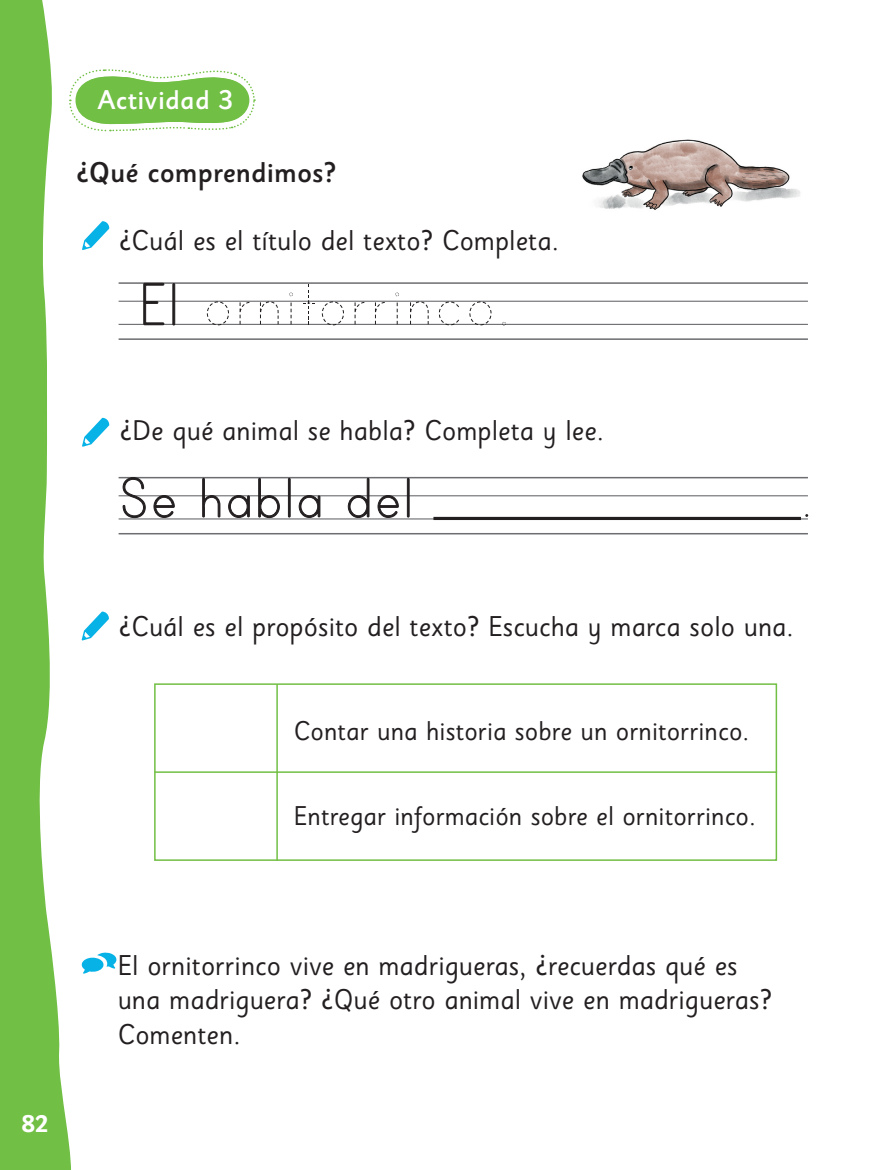
<style>
.page{position:relative;width:893px;height:1170px;background:#fff}
.page>*{position:absolute;margin:0;border:0;box-sizing:border-box;transform-origin:0 0}
.SUBTEXTOS_COLOR{font:63px "Print Clearly";letter-spacing:.01em;color:#231f20}
.instrucc{font:28.5px/34.2px "Sassoon Sans Std";color:#231f20}
.t1{font:500 28.5px "Sassoon Sans Std";color:#231f20}
.t2{font:27px "Sassoon Sans Std";color:#231f20}
.ACTIVIDAD{font:500 27px "Sassoon Sans Std";letter-spacing:.01em;color:#fff}
.t3{font:700 24px "Sassoon Sans Std";color:#fff}
</style>
<div class="page">
<svg style="left:0;top:0;width:71px;height:1169px;fill:#71bf44"></svg>
<hr style="left:119px;top:300px;width:689px;height:2px;background:#6c6d70">
<hr style="left:119px;top:282px;width:689px;height:2px;background:#6c6d70">
<hr style="left:119px;top:338px;width:689px;height:2px;background:#6c6d70">
<hr style="left:119px;top:324px;width:689px;height:1px;background:#6c6d70">
<hr style="left:119px;top:495px;width:689px;height:1px;background:#6c6d70">
<hr style="left:119px;top:477px;width:689px;height:1px;background:#6c6d70">
<hr style="left:119px;top:533px;width:689px;height:1px;background:#6c6d70">
<hr style="left:119px;top:518px;width:689px;height:1px;background:#6c6d70">
<svg style="left:81px;top:952px;width:36px;height:21px"></svg>
<svg style="left:82px;top:418px;width:27px;height:29px"></svg>
<svg style="left:82px;top:611px;width:27px;height:29px"></svg>
<svg style="left:82px;top:221px;width:27px;height:29px"></svg>
<hr style="left:433px;top:517px;width:368px;height:3px;background:#231f20">
<svg style="left:122px;top:477px;width:24px;height:41px"></svg>
<svg style="left:153px;top:495px;width:22px;height:23px"></svg>
<svg style="left:202px;top:478px;width:19px;height:39px"></svg>
<svg style="left:228px;top:495px;width:22px;height:23px"></svg>
<svg style="left:258px;top:478px;width:22px;height:40px"></svg>
<div style="left:288px;top:478px;width:3px;height:39px;border:1px solid #231f20"></div>
<svg style="left:298px;top:495px;width:23px;height:23px"></svg>
<svg style="left:347px;top:478px;width:23px;height:40px"></svg>
<svg style="left:377px;top:495px;width:22px;height:23px"></svg>
<div style="left:407px;top:478px;width:2px;height:39px;border:1px solid #231f20"></div>
<div style="left:154px;top:683px;width:623px;height:177px;border:2px solid #71bf44"></div>
<hr style="left:155px;top:771px;width:622px;height:1px;background:#71bf44">
<hr style="left:276px;top:684px;width:2px;height:176px;background:#71bf44">
<svg style="left:207px;top:284px;width:299px;height:41px"></svg>
<svg style="left:143px;top:283px;width:32px;height:42px"></svg>
<svg style="left:68px;top:69px;width:188px;height:63px"></svg>
<img style="left:582px;top:139px;width:218px;height:71px">
<p class="ACTIVIDAD" style="left:97px;top:84px;width:138px">Actividad 3</p>
<p class="t1" style="left:77px;top:155px;width:261px">¿Qué comprendimos?</p>
<p class="instrucc" style="left:119px;top:224px;width:441px">¿Cuál es el título del texto? Completa.</p>
<p class="t3" style="left:22px;top:1109px;width:28px">82</p>
<p class="instrucc" style="left:120px;top:413px;width:486px">¿De qué animal se habla? Completa y lee.</p>
<p class="SUBTEXTOS_COLOR" style="left:119px;top:467px;width:296px">Se habla del</p>
<p class="SUBTEXTOS_COLOR" style="left:801px;top:467px;width:13px">.</p>
<p class="instrucc" style="left:119px;top:609px;width:676px">¿Cuál es el propósito del texto? Escucha y marca solo una.</p>
<p class="t2" style="left:294px;top:714px;width:457px">Contar una historia sobre un ornitorrinco.</p>
<p class="t2" style="left:294px;top:799px;width:463px">Entregar información sobre el ornitorrinco.</p>
<p class="instrucc" style="left:118px;top:948px;width:656px">El ornitorrinco vive en madrigueras, ¿recuerdas qué es una madriguera? ¿Qué otro animal vive en madrigueras?<br>Comenten.</p>
</div>
